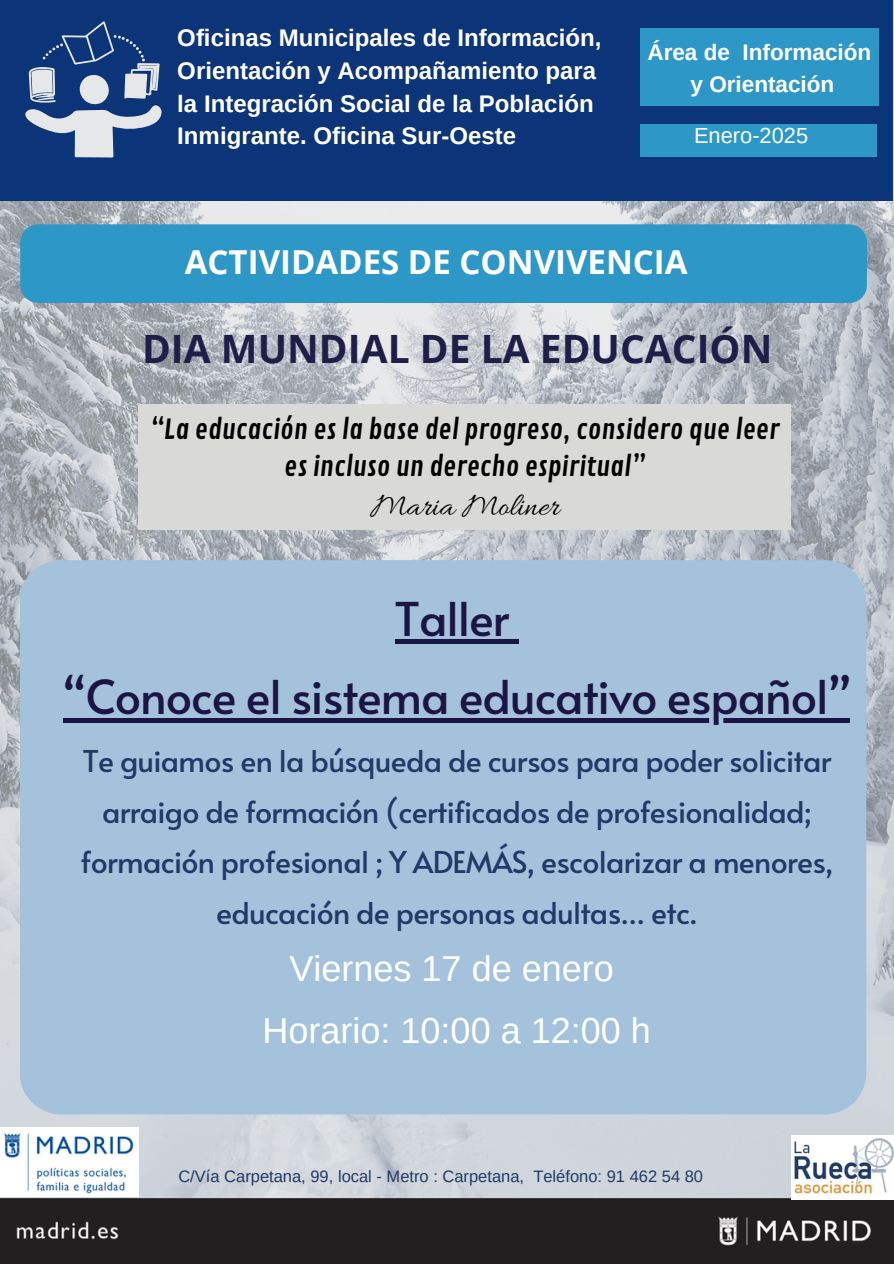
<style>
.page{position:relative;width:894px;height:1264px;background:#fff}
.page>*{position:absolute;margin:0;border:0;box-sizing:border-box;transform-origin:0 0}
.t1{font:46.5px "Alata";letter-spacing:-.025em;color:#1c1544}
.t2{font:700 39px "Open Sans";color:#1e1e49}
.t3{font:36px/61.8px "Arimo";color:#feffff;text-align:center}
.t4{font:700 33px "Open Sans";color:#fff}
.t5{font:33px "Allura";color:#000}
.t6{font:30px/50.7px "Alata";letter-spacing:-.025em;color:#1f3a68;text-align:center}
.t7{font:27px/37.2px "Contrail One";color:#000;text-align:center}
.t8{font:700 24px/32.7px "Arimo";color:#fff}
.t9{font:700 22.5px/31.5px "Arimo";color:#fff;text-align:center}
.t10{font:21.9px "Arimo";color:#fff}
.t11{font:16.5px "Arimo";color:#1f3a68}
</style>
<div class="page">
<img style="left:0;top:202px;width:893px;height:1061px">
<img style="left:791px;top:1135px;width:102px;height:64px">
<div style="left:20px;top:224px;width:846px;height:79px;background:#2d98c8"></div>
<img style="left:0;top:1127px;width:138px;height:69px">
<div style="left:0;top:0;width:892px;height:201px;background:#0c3479"></div>
<div style="left:639px;top:28px;width:239px;height:78px;background:#2d98c8"></div>
<div style="left:639px;top:124px;width:237px;height:33px;background:#2d98c8"></div>
<div style="left:20px;top:560px;width:846px;height:554px;background:#a4c2db"></div>
<svg style="left:25px;top:21px;width:136px;height:136px"></svg>
<hr style="left:394px;top:639px;width:114px;height:4px;background:#1c1544">
<hr style="left:508px;top:639px;width:10px;height:4px;background:#1c1544">
<div style="left:64px;top:717px;width:785px;height:5px;background:#1c1544"></div>
<div style="left:139px;top:404px;width:651px;height:126px;background:#d9d9d6"></div>
<h5 class="t8" style="left:177px;top:22px;width:425px">Oficinas Municipales de Información, Orientación y Acompañamiento para la Integración Social de la Población Inmigrante. Oficina Sur-Oeste</h5>
<p class="t9" style="left:647px;top:37px;width:225px">Área de Información y Orientación</p>
<p class="t10" style="left:693px;top:123px;width:116px">Enero-2025</p>
<p class="t4" style="left:185px;top:238px;width:504px">ACTIVIDADES DE CONVIVENCIA</p>
<h2 class="t2" style="left:142px;top:322px;width:631px">DIA MUNDIAL DE LA EDUCACIÓN</h2>
<h1 class="t7" style="left:150px;top:412px;width:631px">“La educación es la base del progreso, considero que leer es incluso un derecho espiritual”</h1>
<h1 class="t5" style="left:370px;top:488px;width:190px">Maria Moliner</h1>
<h5 class="t1" style="left:394px;top:584px;width:116px">Taller</h5>
<p class="t1" style="left:64px;top:663px;width:788px">“Conoce el sistema educativo español”</p>
<p class="t6" style="left:80px;top:734px;width:754px">Te guiamos en la búsqueda de cursos para poder solicitar arraigo de formación (certificados de profesionalidad; formación profesional ; Y ADEMÁS, escolarizar a menores, educación de personas adultas... etc.</p>
<p class="t3" style="left:262px;top:937px;width:390px">Viernes 17 de enero<br>Horario: 10:00 a 12:00 h</p>
<h6 class="t11" style="left:178px;top:1166px;width:526px">C/Vía Carpetana, 99, local - Metro : Carpetana, Teléfono: 91 462 54 80</h6>
</div>
